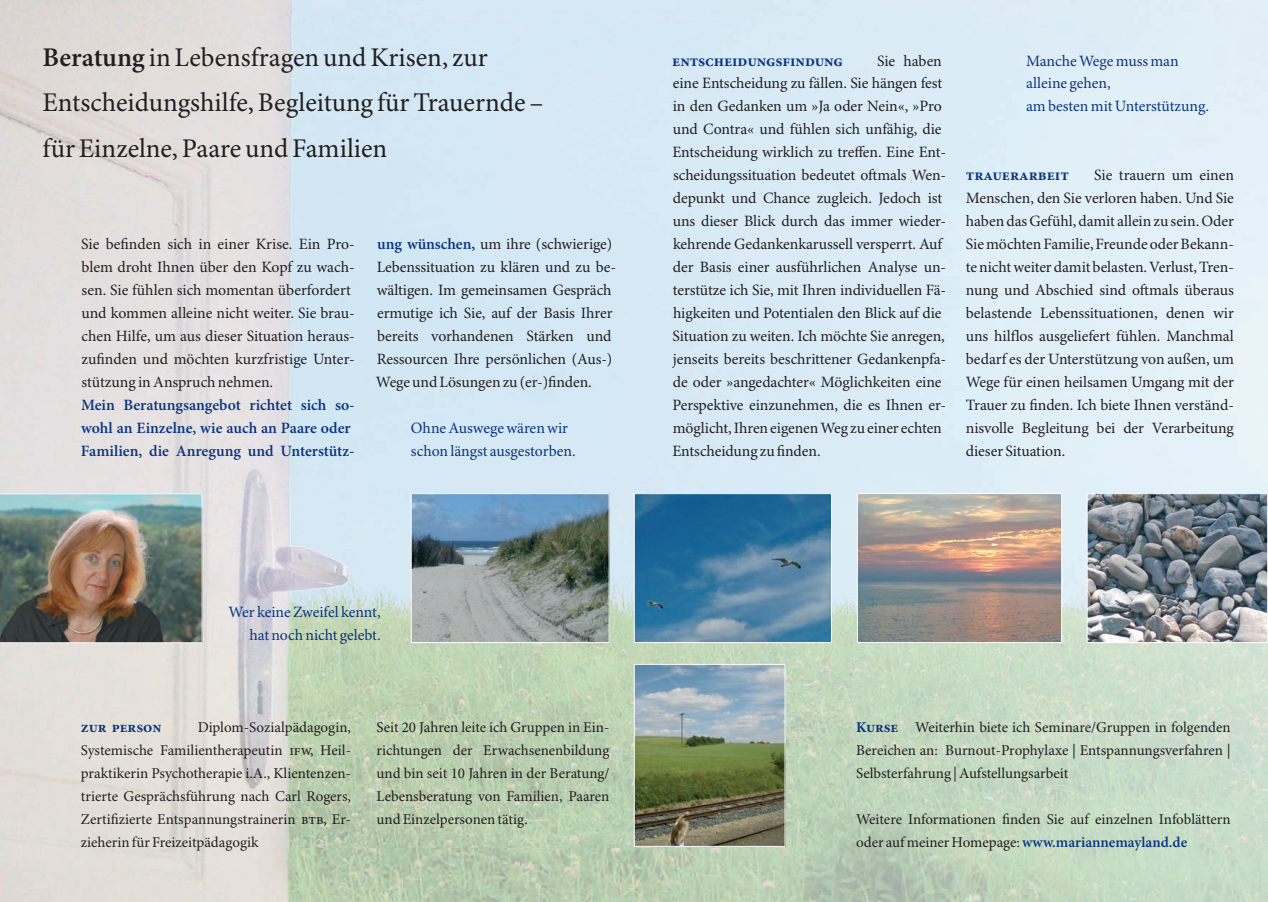
<style>
.page{position:relative;width:1268px;height:902px;background:#fff}
.page>*{position:absolute;margin:0;border:0;box-sizing:border-box;transform-origin:0 0}
.t1{font:27px/45.9px "Minion Pro";color:#231f20}
.t2{font:15.75px/23px "Minion Pro";letter-spacing:-.005em;color:#231f20}
.t3{font:15.75px/23px "Minion Pro";letter-spacing:-.005em;color:#0a367f}
.t4{font:600 15.75px/23px "Minion Pro";letter-spacing:-.005em;color:#0a367f}
.t5{font:700 15.75px "Minion Pro";letter-spacing:-.005em;color:#0a367f}
.t6{font:15px/23px "Minion Pro";color:#231f20;text-align:justify}
.t7{font:700 15px "Minion Pro";color:#0a367f}
.s1{font-weight:600}
.s2{font-weight:600;color:#0a367f}
.s3{font-weight:700;color:#0a367f}
</style>
<div class="page">
<img style="left:0;top:0;width:1267px;height:901px">
<img style="left:0;top:493px;width:202px;height:150px">
<img style="left:413px;top:495px;width:194px;height:145px">
<div style="left:411px;top:493px;width:198px;height:149px;border:1px solid #fff"></div>
<img style="left:636px;top:666px;width:147px;height:178px">
<div style="left:634px;top:664px;width:151px;height:182px;border:1px solid #fff"></div>
<img style="left:858px;top:495px;width:201px;height:145px">
<div style="left:856px;top:493px;width:205px;height:149px;border:1px solid #fff"></div>
<img style="left:636px;top:495px;width:193px;height:145px">
<div style="left:634px;top:493px;width:197px;height:149px;border:1px solid #fff"></div>
<img style="left:1088px;top:495px;width:177px;height:145px">
<div style="left:1086px;top:493px;width:181px;height:149px;border:1px solid #fff"></div>
<h1 class="t1" style="left:43px;top:35px;width:502px"><span class="s1">Beratung</span> in Lebensfragen und Krisen, zur<br>Entscheidungshilfe, Begleitung für Trauernde – für Einzelne, Paare und Familien</h1>
<p class="t2" style="left:81px;top:233px;width:275px">Sie befinden sich in einer Krise. Ein Pro&shy;blem droht Ihnen über den Kopf zu wach&shy;sen. Sie fühlen sich momentan überfordert und kommen alleine nicht weiter. Sie brau&shy;chen Hilfe, um aus dieser Situation heraus&shy;zufinden und möchten kurzfristige Unter&shy;stützung in Anspruch nehmen.</p>
<p class="t4" style="left:81px;top:394px;width:275px">Mein Beratungsangebot richtet sich so&shy;wohl an Einzelne, wie auch an Paare oder<br>Familien, die Anregung und Unterstütz-</p>
<p class="t2" style="left:376px;top:233px;width:241px"><span class="s2">ung wünschen,</span> um ihre (schwierige)<br>Lebenssituation zu klären und zu be&shy;wältigen. Im gemeinsamen Gespräch ermutige ich Sie, auf der Basis Ihrer bereits vorhandenen Stärken und Ressourcen Ihre persönlichen (Aus-)<br>Wege und Lösungen zu (er-)finden.</p>
<p class="t3" style="left:411px;top:417px;width:166px">Ohne Auswege wären wir schon längst ausgestorben.</p>
<p class="t2" style="left:672px;top:50px;width:275px;text-indent:205px">Sie haben eine Entscheidung zu fällen. Sie hängen fest in den Gedanken um »Ja oder Nein«, »Pro und Contra« und fühlen sich unfähig, die Entscheidung wirklich zu treffen. Eine Ent&shy;scheidungssituation bedeutet oftmals Wen&shy;depunkt und Chance zugleich. Jedoch ist uns dieser Blick durch das immer wieder&shy;kehrende Gedankenkarussell versperrt. Auf der Basis einer ausführlichen Analyse un&shy;terstütze ich Sie, mit Ihren individuellen Fä&shy;higkeiten und Potentialen den Blick auf die Situation zu weiten. Ich möchte Sie anregen, jenseits bereits beschrittener Gedankenpfa&shy;de oder »angedachter« Möglichkeiten eine Perspektive einzunehmen, die es Ihnen er&shy;möglicht, Ihren eigenen Weg zu einer echten Entscheidung zu finden.</p>
<p class="t5" style="left:672px;top:51px;width:172px">entscheidungsfindung</p>
<p class="t3" style="left:1025px;top:50px;width:184px">Manche Wege muss man alleine gehen,<br>am besten mit Unterstützung.</p>
<p class="t2" style="left:965px;top:164px;width:269px;text-align:justify;text-indent:128px">Sie trauern um einen Menschen, den Sie verloren haben. Und Sie haben das Gefühl, damit allein zu sein. Oder Sie möchten Familie, Freunde oder Bekann&shy;te nicht weiter damit belasten. Verlust, Tren&shy;nung und Abschied sind oftmals überaus belastende Lebenssituationen, denen wir uns hilflos ausgeliefert fühlen. Manchmal bedarf es der Unterstützung von außen, um Wege für einen heilsamen Umgang mit der Trauer zu finden. Ich biete Ihnen verständ&shy;nisvolle Begleitung bei der Verarbeitung dieser Situation.</p>
<p class="t5" style="left:965px;top:166px;width:104px">trauerarbeit</p>
<p class="t3" style="left:228px;top:601px;width:154px;text-align:right">Wer keine Zweifel kennt, hat noch nicht gelebt.</p>
<p class="t6" style="left:81px;top:716px;width:272px;text-indent:117px">Diplom-Sozialpädagogin, Systemische Familientherapeutin ifw, Heil&shy;praktikerin Psychotherapie i.A., Klientenzen&shy;trierte Gesprächsführung nach Carl Rogers, Zertifizierte Entspannungstrainerin btb, Er&shy;zieherin für Freizeitpädagogik</p>
<p class="t7" style="left:81px;top:718px;width:82px">zur person</p>
<p class="t6" style="left:376px;top:716px;width:234px">Seit 20 Jahren leite ich Gruppen in Ein&shy;richtungen der Erwachsenenbildung und bin seit 10 Jahren in der Beratung/ Lebensberatung von Familien, Paaren und Einzelpersonen tätig.</p>
<p class="t6" style="left:856px;top:716px;width:376px"><span class="s3">Kurse</span> Weiterhin biete ich Seminare/Gruppen in folgenden Bereichen an: Burnout-Prophylaxe | Entspannungsverfahren | Selbsterfahrung | Aufstellungsarbeit</p>
<p class="t6" style="left:856px;top:808px;width:376px">Weitere Informationen finden Sie auf einzelnen Infoblättern oder auf meiner Homepage: <span class="s2">www.mariannemayland.de</span></p>
</div>
